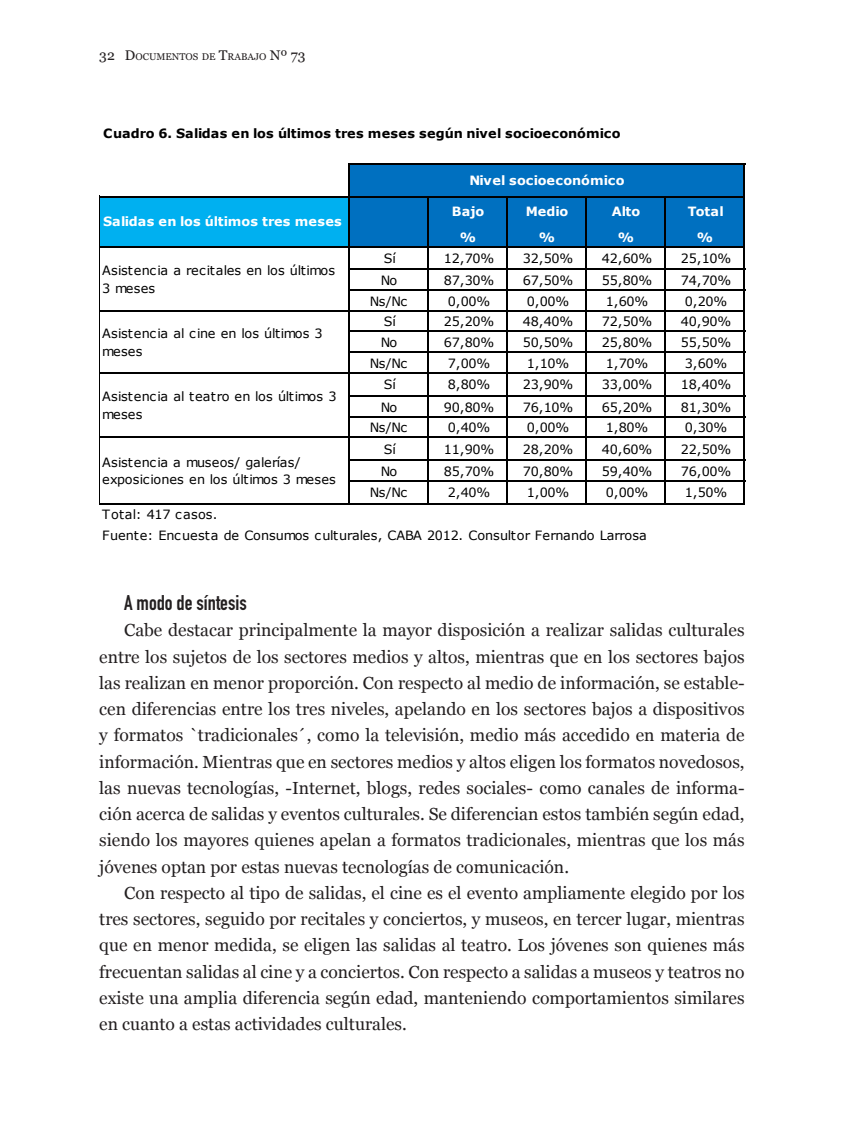
<style>
.page{position:relative;width:844px;height:1141px;background:#fff}
.page>*{position:absolute;margin:0;border:0;box-sizing:border-box;transform-origin:0 0}
.t1{font:21px "DIN Engschrift Std";color:#231f20}
.t2{font:17.5px/26.2px "Georgia";color:#231f20;text-align:justify}
.t3{font:12.78px "Verdana";letter-spacing:-.02em;color:#000}
.t4{font:12.78px/17.7px "Verdana";letter-spacing:.01em;color:#000}
.t5{font:12.78px/21.5px "Verdana";color:#000}
.t6{font:700 12.78px "Verdana";letter-spacing:.005em;color:#fff}
.t7{font:700 12.78px "Verdana";letter-spacing:.005em;color:#000}
.t8{font:12.78px/17.7px "Verdana";letter-spacing:.015em;color:#000}
.t9{font:9.8px "Georgia";color:#231f20}
.s1{font-size:14px}
</style>
<div class="page">
<div style="left:349px;top:164px;width:396px;height:34px;background:#0070c0"></div>
<div style="left:100px;top:197px;width:250px;height:51px;background:#00b0f0"></div>
<div style="left:349px;top:197px;width:396px;height:51px;background:#0070c0"></div>
<hr style="left:350px;top:163px;width:395px;height:2px;background:#000">
<hr style="left:100px;top:196px;width:645px;height:2px;background:#000">
<hr style="left:100px;top:246px;width:645px;height:2px;background:#000">
<hr style="left:350px;top:268px;width:395px;height:2px;background:#000">
<hr style="left:350px;top:289px;width:395px;height:2px;background:#000">
<hr style="left:100px;top:310px;width:645px;height:2px;background:#000">
<hr style="left:350px;top:330px;width:395px;height:2px;background:#000">
<hr style="left:350px;top:351px;width:395px;height:2px;background:#000">
<hr style="left:100px;top:372px;width:645px;height:1px;background:#000">
<hr style="left:350px;top:395px;width:395px;height:2px;background:#000">
<hr style="left:350px;top:416px;width:395px;height:2px;background:#000">
<hr style="left:100px;top:436px;width:645px;height:2px;background:#000">
<hr style="left:350px;top:459px;width:395px;height:2px;background:#000">
<hr style="left:350px;top:480px;width:395px;height:1px;background:#000">
<hr style="left:99px;top:196px;width:1px;height:309px;background:#000">
<hr style="left:348px;top:163px;width:2px;height:342px;background:#000">
<hr style="left:427px;top:198px;width:2px;height:307px;background:#000">
<hr style="left:506px;top:198px;width:2px;height:307px;background:#000">
<hr style="left:585px;top:198px;width:2px;height:307px;background:#000">
<hr style="left:664px;top:198px;width:2px;height:307px;background:#000">
<hr style="left:100px;top:503px;width:645px;height:2px;background:#000">
<hr style="left:743px;top:165px;width:2px;height:340px;background:#000">
<p class="t9" style="left:99px;top:51px;width:208px"><span class="s1">32 D</span>OCUMENTOS DE <span class="s1">T</span>RABAJO <span class="s1">Nº 73</span></p>
<p class="t7" style="left:103px;top:125px;width:518px">Cuadro 6. Salidas en los últimos tres meses según nivel socioeconómico</p>
<p class="t6" style="left:469px;top:172px;width:156px">Nivel socioeconómico</p>
<p class="t6" style="left:451px;top:204px;width:34px">Bajo</p>
<p class="t6" style="left:525px;top:204px;width:44px">Medio</p>
<p class="t6" style="left:611px;top:204px;width:30px">Alto</p>
<p class="t6" style="left:687px;top:204px;width:37px">Total</p>
<p class="t6" style="left:459px;top:229px;width:18px">%</p>
<p class="t6" style="left:538px;top:229px;width:18px">%</p>
<p class="t6" style="left:617px;top:229px;width:18px">%</p>
<p class="t6" style="left:696px;top:229px;width:18px">%</p>
<p class="t6" style="left:103px;top:213px;width:240px">Salidas en los últimos tres meses</p>
<p class="t4" style="left:102px;top:261px;width:234px">Asistencia a recitales en los últimos<br>3 meses</p>
<p class="t4" style="left:102px;top:324px;width:222px">Asistencia al cine en los últimos 3 meses</p>
<p class="t8" style="left:102px;top:387px;width:236px">Asistencia al teatro en los últimos 3 meses</p>
<p class="t4" style="left:102px;top:453px;width:235px">Asistencia a museos/ galerías/ exposiciones en los últimos 3 meses</p>
<p class="t3" style="left:383px;top:251px;width:14px">Sí</p>
<p class="t3" style="left:444px;top:251px;width:52px">12,70%</p>
<p class="t3" style="left:523px;top:251px;width:52px">32,50%</p>
<p class="t3" style="left:601px;top:251px;width:52px">42,60%</p>
<p class="t3" style="left:680px;top:251px;width:52px">25,10%</p>
<p class="t3" style="left:380px;top:272px;width:18px">No</p>
<p class="t3" style="left:444px;top:272px;width:52px">87,30%</p>
<p class="t3" style="left:523px;top:272px;width:52px">67,50%</p>
<p class="t3" style="left:601px;top:272px;width:52px">55,80%</p>
<p class="t3" style="left:680px;top:272px;width:52px">74,70%</p>
<p class="t3" style="left:370px;top:293px;width:39px">Ns/Nc</p>
<p class="t3" style="left:448px;top:293px;width:44px">0,00%</p>
<p class="t3" style="left:526px;top:293px;width:44px">0,00%</p>
<p class="t3" style="left:605px;top:293px;width:44px">1,60%</p>
<p class="t3" style="left:684px;top:293px;width:44px">0,20%</p>
<p class="t3" style="left:383px;top:314px;width:14px">Sí</p>
<p class="t3" style="left:444px;top:314px;width:52px">25,20%</p>
<p class="t3" style="left:523px;top:314px;width:52px">48,40%</p>
<p class="t3" style="left:601px;top:314px;width:52px">72,50%</p>
<p class="t3" style="left:680px;top:314px;width:52px">40,90%</p>
<p class="t3" style="left:380px;top:334px;width:18px">No</p>
<p class="t3" style="left:444px;top:334px;width:52px">67,80%</p>
<p class="t3" style="left:523px;top:334px;width:52px">50,50%</p>
<p class="t3" style="left:601px;top:334px;width:52px">25,80%</p>
<p class="t3" style="left:680px;top:334px;width:52px">55,50%</p>
<p class="t3" style="left:370px;top:355px;width:39px">Ns/Nc</p>
<p class="t3" style="left:448px;top:355px;width:44px">7,00%</p>
<p class="t3" style="left:526px;top:355px;width:44px">1,10%</p>
<p class="t3" style="left:605px;top:355px;width:44px">1,70%</p>
<p class="t3" style="left:684px;top:355px;width:44px">3,60%</p>
<p class="t3" style="left:383px;top:376px;width:14px">Sí</p>
<p class="t3" style="left:448px;top:376px;width:44px">8,80%</p>
<p class="t3" style="left:523px;top:376px;width:52px">23,90%</p>
<p class="t3" style="left:601px;top:376px;width:52px">33,00%</p>
<p class="t3" style="left:680px;top:376px;width:52px">18,40%</p>
<p class="t3" style="left:380px;top:399px;width:18px">No</p>
<p class="t3" style="left:444px;top:399px;width:52px">90,80%</p>
<p class="t3" style="left:523px;top:399px;width:52px">76,10%</p>
<p class="t3" style="left:601px;top:399px;width:52px">65,20%</p>
<p class="t3" style="left:680px;top:399px;width:52px">81,30%</p>
<p class="t3" style="left:370px;top:420px;width:39px">Ns/Nc</p>
<p class="t3" style="left:448px;top:420px;width:44px">0,40%</p>
<p class="t3" style="left:526px;top:420px;width:44px">0,00%</p>
<p class="t3" style="left:605px;top:420px;width:44px">1,80%</p>
<p class="t3" style="left:684px;top:420px;width:44px">0,30%</p>
<p class="t3" style="left:383px;top:441px;width:14px">Sí</p>
<p class="t3" style="left:444px;top:441px;width:52px">11,90%</p>
<p class="t3" style="left:523px;top:441px;width:52px">28,20%</p>
<p class="t3" style="left:601px;top:441px;width:52px">40,60%</p>
<p class="t3" style="left:680px;top:441px;width:52px">22,50%</p>
<p class="t3" style="left:380px;top:463px;width:18px">No</p>
<p class="t3" style="left:444px;top:463px;width:52px">85,70%</p>
<p class="t3" style="left:523px;top:463px;width:52px">70,80%</p>
<p class="t3" style="left:601px;top:463px;width:52px">59,40%</p>
<p class="t3" style="left:680px;top:463px;width:52px">76,00%</p>
<p class="t3" style="left:370px;top:484px;width:39px">Ns/Nc</p>
<p class="t3" style="left:448px;top:484px;width:44px">2,40%</p>
<p class="t3" style="left:526px;top:484px;width:44px">1,00%</p>
<p class="t3" style="left:605px;top:484px;width:44px">0,00%</p>
<p class="t3" style="left:684px;top:484px;width:44px">1,50%</p>
<p class="t5" style="left:102px;top:503px;width:546px">Total: 417 casos.<br>Fuente: Encuesta de Consumos culturales, CABA 2012. Consultor Fernando Larrosa</p>
<p class="t1" style="left:124px;top:590px;width:124px">A modo de síntesis</p>
<p class="t2" style="left:99px;top:617px;width:646px;text-indent:25px">Cabe destacar principalmente la mayor disposición a realizar salidas culturales entre los sujetos de los sectores medios y altos, mientras que en los sectores bajos las realizan en menor proporción. Con respecto al medio de información, se estable&shy;cen diferencias entre los tres niveles, apelando en los sectores bajos a dispositivos y formatos `tradicionales´, como la televisión, medio más accedido en materia de información. Mientras que en sectores medios y altos eligen los formatos novedosos, las nuevas tecnologías, -Internet, blogs, redes sociales- como canales de informa&shy;ción acerca de salidas y eventos culturales. Se diferencian estos también según edad, siendo los mayores quienes apelan a formatos tradicionales, mientras que los más jóvenes optan por estas nuevas tecnologías de comunicación.</p>
<p class="t2" style="left:99px;top:880px;width:646px;text-indent:25px">Con respecto al tipo de salidas, el cine es el evento ampliamente elegido por los tres sectores, seguido por recitales y conciertos, y museos, en tercer lugar, mientras que en menor medida, se eligen las salidas al teatro. Los jóvenes son quienes más frecuentan salidas al cine y a conciertos. Con respecto a salidas a museos y teatros no existe una amplia diferencia según edad, manteniendo comportamientos similares en cuanto a estas actividades culturales.</p>
</div>
